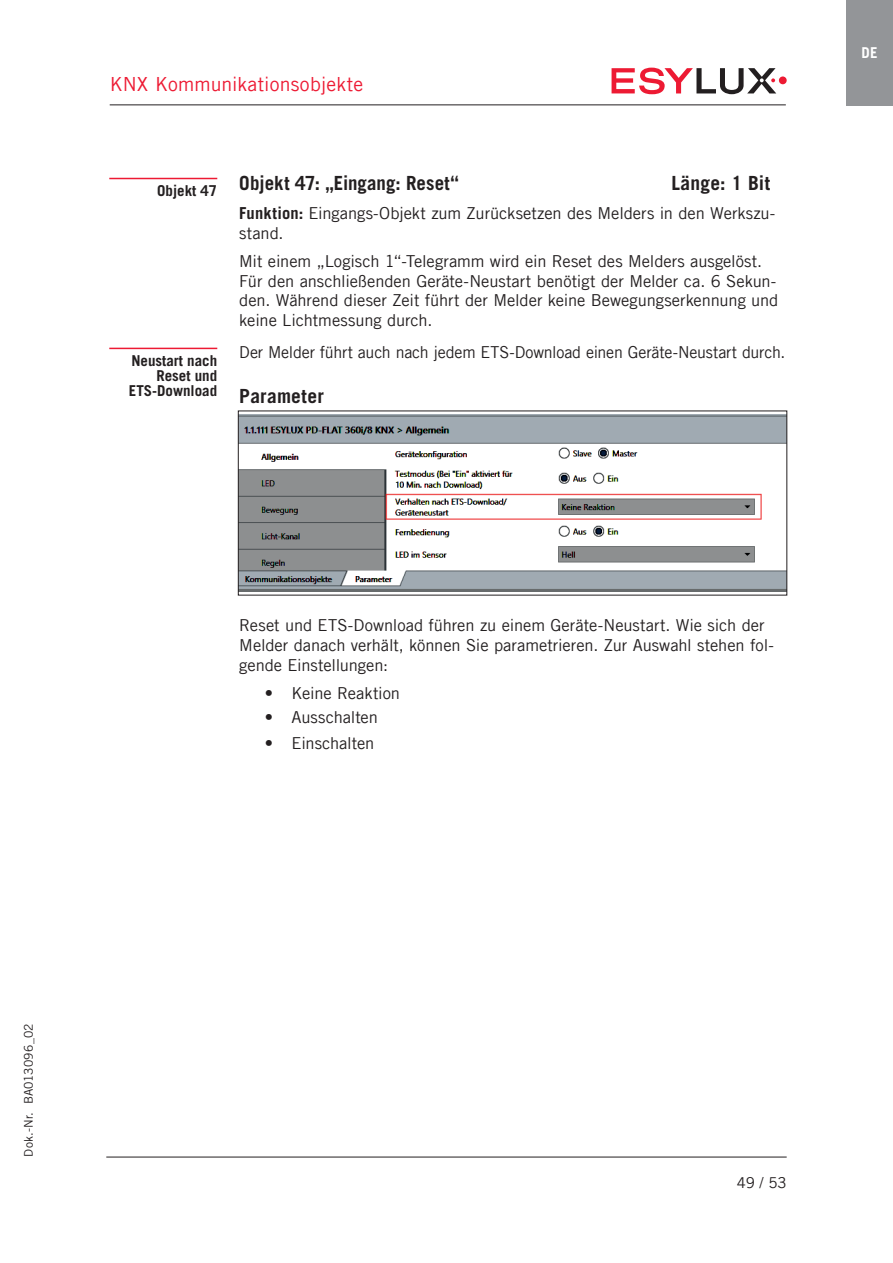
<style>
.page{position:relative;width:893px;height:1263px;background:#fff}
.page>*{position:absolute;margin:0;border:0;box-sizing:border-box;transform-origin:0 0}
.t1{font:700 19.5px "Trade Gothic LT Com";letter-spacing:.005em;color:#231f20}
.t2{font:19.5px "Trade Gothic LT Com";letter-spacing:.01em;color:#ed1a33}
.t3{font:16.5px/19.8px "Trade Gothic LT Com";letter-spacing:-.005em;color:#231f20}
.t4{font:700 15px/15px "Trade Gothic LT Com";color:#231f20;text-align:right}
.t5{font:15px "Trade Gothic LT Com";color:#231f20}
.t6{font:700 15px "Trade Gothic LT Com";color:#fff}
.t7{font:12px "Trade Gothic LT Com";letter-spacing:.015em;color:#231f20}
.s1{font-weight:700}
</style>
<div class="page">
<hr style="left:106px;top:1157px;width:681px;height:1px;background:#231f20">
<div style="left:779px;top:76px;width:8px;height:8px;background:#ed1a33;border-radius:50%"></div>
<svg style="left:612px;top:68px;width:164px;height:26px"></svg>
<hr style="left:110px;top:104px;width:676px;height:1px;background:#231f20">
<div style="left:846px;top:0;width:47px;height:105px;background:#939598"></div>
<img style="left:240px;top:414px;width:545px;height:178px">
<hr style="left:109px;top:178px;width:108px;height:1px;background:#ed1a33">
<hr style="left:109px;top:348px;width:108px;height:1px;background:#ed1a33">
<p class="t2" style="left:110px;top:72px;width:255px">KNX Kommunikationsobjekte</p>
<p class="t4" style="left:157px;top:183px;width:62px">Objekt 47</p>
<p class="t4" style="left:129px;top:353px;width:90px">Neustart nach<br>Reset und<br>ETS-Download</p>
<p class="t1" style="left:239px;top:172px;width:221px">Objekt 47: „Eingang: Reset“</p>
<p class="t1" style="left:671px;top:172px;width:100px">Länge: 1 Bit</p>
<p class="t3" style="left:239px;top:203px;width:538px"><span class="s1">Funktion:</span> Eingangs-Objekt zum Zurücksetzen des Melders in den Werkszu&shy;stand.</p>
<p class="t3" style="left:239px;top:251px;width:541px">Mit einem „Logisch 1“-Telegramm wird ein Reset des Melders ausgelöst.<br>Für den anschließenden Geräte-Neustart benötigt der Melder ca. 6 Sekun&shy;den. Während dieser Zeit führt der Melder keine Bewegungserkennung und keine Lichtmessung durch.</p>
<p class="t3" style="left:239px;top:342px;width:548px">Der Melder führt auch nach jedem ETS-Download einen Geräte-Neustart durch.</p>
<p class="t1" style="left:239px;top:384px;width:86px">Parameter</p>
<p class="t6" style="left:862px;top:43px;width:17px">DE</p>
<p class="t3" style="left:239px;top:615px;width:536px">Reset und ETS-Download führen zu einem Geräte-Neustart. Wie sich der<br>Melder danach verhält, können Sie parametrieren. Zur Auswahl stehen fol&shy;gende Einstellungen:</p>
<p class="t3" style="left:265px;top:683px;width:137px">• Keine Reaktion</p>
<p class="t3" style="left:265px;top:707px;width:115px">• Ausschalten</p>
<p class="t3" style="left:265px;top:733px;width:111px">• Einschalten</p>
<p class="t7" style="left:21px;top:1157px;width:135px;rotate:-90deg">Dok.-Nr. BA013096_02</p>
<p class="t5" style="left:737px;top:1174px;width:51px">49 / 53</p>
</div>
